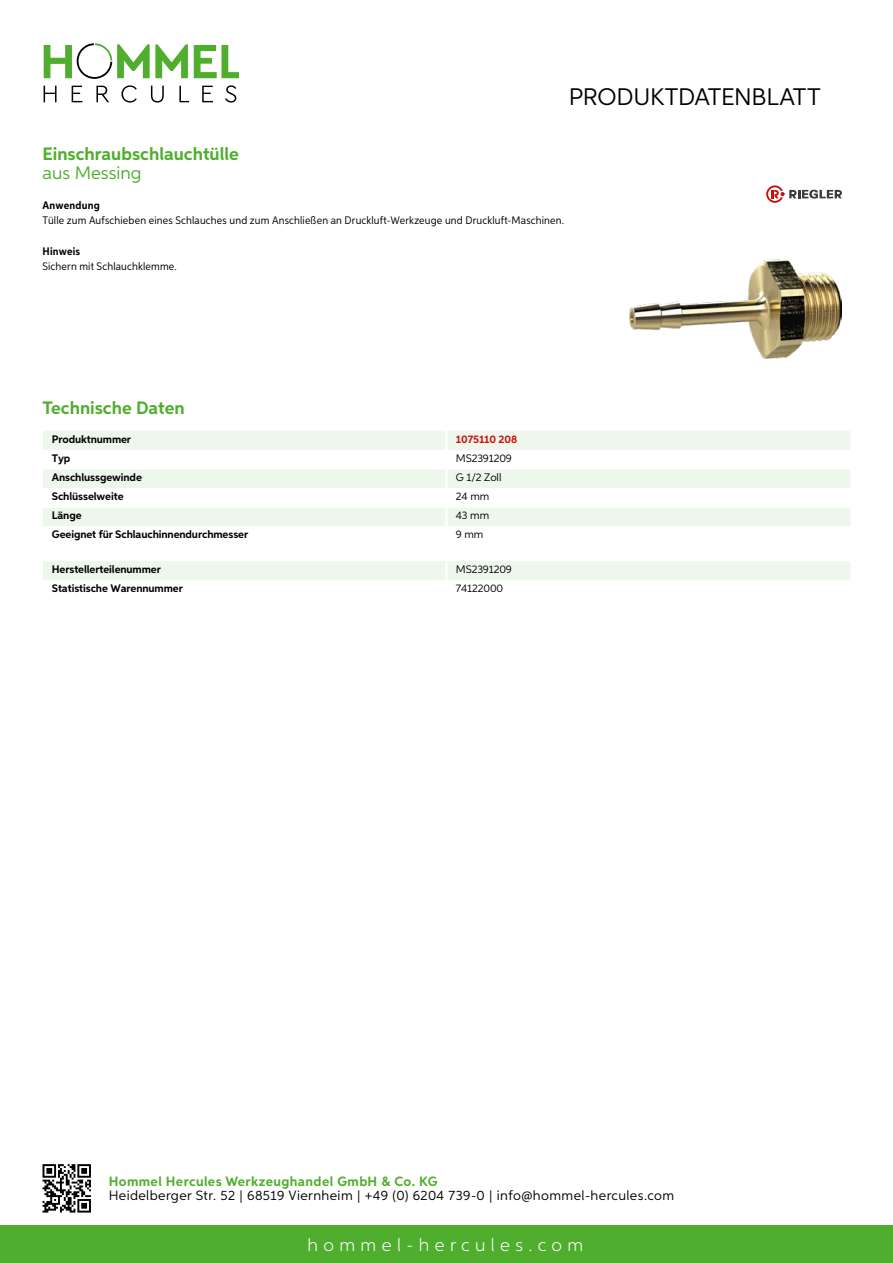
<style>
.page{position:relative;width:893px;height:1263px;background:#fff}
.page>*{position:absolute;margin:0;border:0;box-sizing:border-box;transform-origin:0 0}
.t1{font:24px "Aspira";letter-spacing:-.01em;color:#000}
.t2{font:700 18px "Aspira";color:#50ae2f}
.t3{font:300 18px "Aspira";letter-spacing:.3em;color:#fff}
.t4{font:18px "Aspira";color:#50ae2f}
.t5{font:13.5px "Aspira";letter-spacing:.03em;color:#000}
.t6{font:700 13.5px "Aspira";letter-spacing:.03em;color:#50ae2f}
.t7{font:700 10.95px "Aspira";letter-spacing:-.01em;color:#000}
.t8{font:10.95px "Aspira Nar";letter-spacing:.015em;color:#000}
.t9{font:10.95px "Aspira";letter-spacing:-.01em;color:#000}
.t10{font:700 10.95px "Aspira Nar";letter-spacing:.02em;color:#000}
.t11{font:700 10.95px "Aspira";letter-spacing:-.01em;color:#cd1013}
</style>
<div class="page">
<div style="left:0;top:1226px;width:893px;height:37px;background:#50ae2f"></div>
<svg style="left:43px;top:1164px;width:48px;height:48px"></svg>
<svg style="left:194px;top:45px;width:45px;height:33px"></svg>
<svg style="left:44px;top:43px;width:144px;height:36px"></svg>
<svg style="left:44px;top:86px;width:13px;height:16px"></svg>
<svg style="left:72px;top:86px;width:10px;height:16px"></svg>
<svg style="left:96px;top:86px;width:13px;height:16px"></svg>
<svg style="left:121px;top:85px;width:16px;height:18px"></svg>
<svg style="left:151px;top:86px;width:13px;height:17px"></svg>
<svg style="left:179px;top:86px;width:10px;height:16px"></svg>
<svg style="left:202px;top:86px;width:11px;height:16px"></svg>
<svg style="left:225px;top:85px;width:11px;height:18px"></svg>
<div style="left:43px;top:431px;width:807px;height:19px;background:#eef7eb"></div>
<svg style="left:43px;top:469px;width:807px;height:57px;fill:#eef7eb"></svg>
<hr style="left:445px;top:431px;width:3px;height:19px;background:#fff">
<hr style="left:445px;top:469px;width:3px;height:19px;background:#fff">
<hr style="left:445px;top:488px;width:3px;height:19px;background:#fff">
<hr style="left:445px;top:507px;width:3px;height:19px;background:#fff">
<div style="left:43px;top:561px;width:807px;height:19px;background:#eef7eb"></div>
<img style="left:629px;top:259px;width:213px;height:99px">
<svg style="left:766px;top:185px;width:76px;height:18px"></svg>
<h1 class="t1" style="left:569px;top:82px;width:253px">Produktdatenblatt</h1>
<h2 class="t2" style="left:43px;top:142px;width:198px">Einschraubschlauchtülle</h2>
<h2 class="t4" style="left:43px;top:162px;width:101px">aus Messing</h2>
<p class="t10" style="left:43px;top:199px;width:59px">Anwendung</p>
<p class="t8" style="left:43px;top:214px;width:523px">Tülle zum Aufschieben eines Schlauches und zum Anschließen an Druckluft-Werkzeuge und Druckluft-Maschinen.</p>
<p class="t10" style="left:43px;top:244px;width:39px">Hinweis</p>
<p class="t8" style="left:43px;top:260px;width:136px">Sichern mit Schlauchklemme.</p>
<h2 class="t2" style="left:43px;top:397px;width:144px">Technische Daten</h2>
<p class="t7" style="left:52px;top:432px;width:81px">Produktnummer</p>
<p class="t11" style="left:456px;top:432px;width:63px">1075110 208</p>
<p class="t7" style="left:52px;top:451px;width:20px">Typ</p>
<p class="t9" style="left:456px;top:451px;width:58px">MS2391209</p>
<p class="t7" style="left:52px;top:471px;width:92px">Anschlussgewinde</p>
<p class="t9" style="left:456px;top:471px;width:47px">G 1/2 Zoll</p>
<p class="t7" style="left:52px;top:490px;width:73px">Schlüsselweite</p>
<p class="t9" style="left:456px;top:490px;width:35px">24 mm</p>
<p class="t7" style="left:52px;top:509px;width:31px">Länge</p>
<p class="t9" style="left:456px;top:509px;width:35px">43 mm</p>
<p class="t7" style="left:52px;top:528px;width:198px">Geeignet für Schlauchinnendurchmesser</p>
<p class="t9" style="left:456px;top:528px;width:29px">9 mm</p>
<p class="t7" style="left:52px;top:562px;width:111px">Herstellerteilenummer</p>
<p class="t9" style="left:456px;top:563px;width:58px">MS2391209</p>
<p class="t7" style="left:52px;top:582px;width:132px">Statistische Warennummer</p>
<p class="t9" style="left:456px;top:582px;width:49px">74122000</p>
<p class="t6" style="left:109px;top:1172px;width:330px">Hommel Hercules Werkzeughandel GmbH &amp; Co. KG</p>
<p class="t5" style="left:109px;top:1187px;width:567px">Heidelberger Str. 52 | 68519 Viernheim | +49 (0) 6204 739-0 | info@hommel-hercules.com</p>
<h2 class="t3" style="left:307px;top:1234px;width:277px">hommel-hercules.com</h2>
</div>
